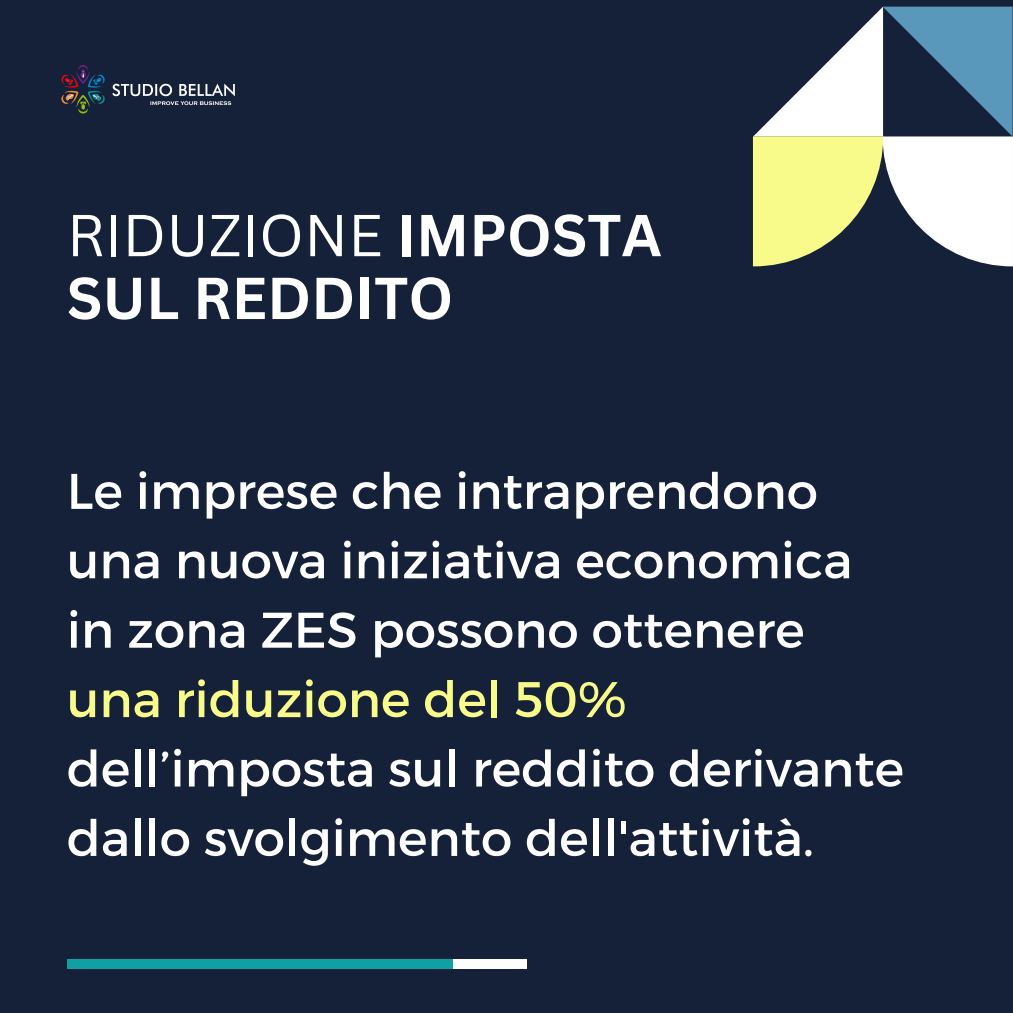
<style>
.page{position:relative;width:1013px;height:1013px;background:#fff}
.page>*{position:absolute;margin:0;border:0;box-sizing:border-box;transform-origin:0 0}
.t1{font:57.75px "Canva Sans";color:#fff}
.t2{font:700 57.75px "Canva Sans";color:#fff}
.t3{font:50px/69.4px "Montserrat";color:#fff}
.s1{font-weight:700}
.s2{color:#f8fa8a}
</style>
<div class="page">
<div style="left:0;top:0;width:1012px;height:1012px;background:#152039"></div>
<div style="left:67px;top:959px;width:459px;height:9px;background:#fff"></div>
<div style="left:67px;top:959px;width:385px;height:9px;background:#0fa0a4"></div>
<svg style="left:61px;top:65px;width:44px;height:49px"></svg>
<svg style="left:112px;top:84px;width:123px;height:21px"></svg>
<svg style="left:753px;top:7px;width:259px;height:259px"></svg>
<p class="t1" style="left:67px;top:194px;width:596px">RIDUZIONE <span class="s1">IMPOSTA</span></p>
<p class="t2" style="left:67px;top:257px;width:388px">SUL REDDITO</p>
<p class="t3" style="left:67px;top:454px;width:838px">Le imprese che intraprendono una nuova iniziativa economica in zona ZES possono ottenere <span class="s2">una riduzione del 50% </span>dell’imposta sul reddito derivante</p>
<p class="t3" style="left:67px;top:801px;width:748px">dallo svolgimento dell'attività.</p>
</div>
